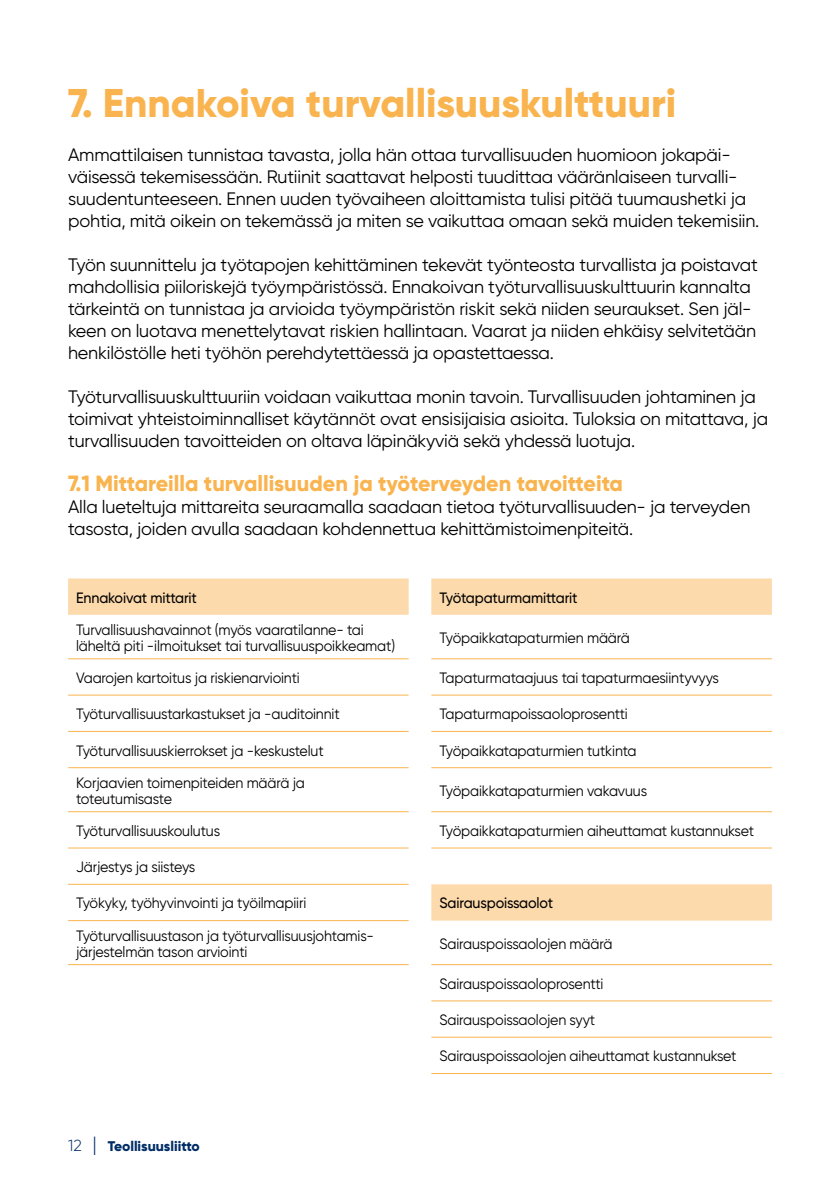
<style>
.page{position:relative;width:840px;height:1191px;background:#fff}
.page>*{position:absolute;margin:0;border:0;box-sizing:border-box;transform-origin:0 0}
.t1{font:800 40px "Gilroy";color:#f9b44f}
.t2{font:800 22px "Gilroy";color:#f9b44f}
.t3{font:18px/22px "Gilroy";letter-spacing:-.01em;color:#000}
.t4{font:15px/16px "Gilroy";letter-spacing:-.01em;color:#000;scale:.95 1}
.t5{font:500 15px "Gilroy";letter-spacing:-.01em;color:#000;scale:.95 1}
.t6{font:800 14px "Gilroy";letter-spacing:-.005em;color:#002d66}
.s1{font-weight:300;font-size:16px}
.s2{font-weight:300;font-size:20px}
</style>
<div class="page">
<svg style="left:68px;top:578px;width:703px;height:342px"></svg>
<hr style="left:68px;top:658px;width:340px;height:1px;background:#f9b44f">
<hr style="left:68px;top:695px;width:340px;height:1px;background:#f9b44f">
<hr style="left:68px;top:731px;width:340px;height:1px;background:#f9b44f">
<hr style="left:68px;top:767px;width:340px;height:1px;background:#f9b44f">
<hr style="left:68px;top:811px;width:340px;height:1px;background:#f9b44f">
<hr style="left:68px;top:847px;width:340px;height:1px;background:#f9b44f">
<hr style="left:68px;top:884px;width:340px;height:1px;background:#f9b44f">
<hr style="left:68px;top:920px;width:340px;height:1px;background:#f9b44f">
<hr style="left:68px;top:964px;width:340px;height:1px;background:#f9b44f">
<hr style="left:431px;top:658px;width:340px;height:1px;background:#f9b44f">
<hr style="left:431px;top:695px;width:340px;height:1px;background:#f9b44f">
<hr style="left:431px;top:731px;width:340px;height:1px;background:#f9b44f">
<hr style="left:431px;top:767px;width:340px;height:1px;background:#f9b44f">
<hr style="left:431px;top:811px;width:340px;height:1px;background:#f9b44f">
<hr style="left:431px;top:847px;width:340px;height:1px;background:#f9b44f">
<hr style="left:431px;top:964px;width:340px;height:1px;background:#f9b44f">
<hr style="left:431px;top:1000px;width:340px;height:1px;background:#f9b44f">
<hr style="left:431px;top:1036px;width:340px;height:1px;background:#f9b44f">
<hr style="left:431px;top:1073px;width:340px;height:1px;background:#f9b44f">
<h1 class="t1" style="left:68px;top:78px;width:609px">7. Ennakoiva turvallisuuskulttuuri</h1>
<p class="t3" style="left:68px;top:144px;width:692px">Ammattilaisen tunnistaa tavasta, jolla hän ottaa turvallisuuden huomioon jokapäi&shy;väisessä tekemisessään. Rutiinit saattavat helposti tuudittaa vääränlaiseen turvalli&shy;suudentunteeseen. Ennen uuden työvaiheen aloittamista tulisi pitää tuumaushetki ja pohtia, mitä oikein on tekemässä ja miten se vaikuttaa omaan sekä muiden tekemisiin.</p>
<p class="t3" style="left:68px;top:254px;width:691px">Työn suunnittelu ja työtapojen kehittäminen tekevät työnteosta turvallista ja poistavat mahdollisia piiloriskejä työympäristössä. Ennakoivan työturvallisuuskulttuurin kannalta tärkeintä on tunnistaa ja arvioida työympäristön riskit sekä niiden seuraukset. Sen jäl&shy;keen on luotava menettelytavat riskien hallintaan. Vaarat ja niiden ehkäisy selvitetään henkilöstölle heti työhön perehdytettäessä ja opastettaessa.</p>
<p class="t3" style="left:68px;top:386px;width:701px">Työturvallisuuskulttuuriin voidaan vaikuttaa monin tavoin. Turvallisuuden johtaminen ja toimivat yhteistoiminnalliset käytännöt ovat ensisijaisia asioita. Tuloksia on mitattava, ja turvallisuuden tavoitteiden on oltava läpinäkyviä sekä yhdessä luotuja.</p>
<p class="t2" style="left:68px;top:469px;width:556px">7.1 Mittareilla turvallisuuden ja työterveyden tavoitteita</p>
<p class="t3" style="left:68px;top:496px;width:683px">Alla lueteltuja mittareita seuraamalla saadaan tietoa työturvallisuuden- ja terveyden tasosta, joiden avulla saadaan kohdennettua kehittämistoimenpiteitä.</p>
<p class="t5" style="left:76px;top:588px;width:129px">Ennakoivat mittarit</p>
<p class="t5" style="left:439px;top:588px;width:147px">Työtapaturmamittarit</p>
<p class="t4" style="left:76px;top:621px;width:337px">Turvallisuushavainnot (myös vaaratilanne- tai läheltä piti -ilmoitukset tai turvallisuuspoikkeamat)</p>
<p class="t4" style="left:439px;top:629px;width:202px">Työpaikkatapaturmien määrä</p>
<p class="t4" style="left:76px;top:669px;width:237px">Vaarojen kartoitus ja riskienarviointi</p>
<p class="t4" style="left:439px;top:669px;width:295px">Tapaturmataajuus tai tapaturmaesiintyvyys</p>
<p class="t4" style="left:76px;top:706px;width:279px">Työturvallisuustarkastukset ja -auditoinnit</p>
<p class="t4" style="left:439px;top:706px;width:200px">Tapaturmapoissaoloprosentti</p>
<p class="t4" style="left:76px;top:742px;width:262px">Työturvallisuuskierrokset ja -keskustelut</p>
<p class="t4" style="left:439px;top:742px;width:209px">Työpaikkatapaturmien tutkinta</p>
<p class="t4" style="left:76px;top:774px;width:242px">Korjaavien toimenpiteiden määrä ja toteutumisaste</p>
<p class="t4" style="left:439px;top:782px;width:220px">Työpaikkatapaturmien vakavuus</p>
<p class="t4" style="left:76px;top:822px;width:153px">Työturvallisuuskoulutus</p>
<p class="t4" style="left:439px;top:822px;width:332px">Työpaikkatapaturmien aiheuttamat kustannukset</p>
<p class="t4" style="left:76px;top:858px;width:127px">Järjestys ja siisteys</p>
<p class="t4" style="left:76px;top:895px;width:244px">Työkyky, työhyvinvointi ja työilmapiiri</p>
<p class="t5" style="left:439px;top:894px;width:121px">Sairauspoissaolot</p>
<p class="t4" style="left:76px;top:927px;width:315px">Työturvallisuustason ja työturvallisuusjohtamis&shy;järjestelmän tason arviointi</p>
<p class="t4" style="left:439px;top:935px;width:183px">Sairauspoissaolojen määrä</p>
<p class="t4" style="left:439px;top:975px;width:174px">Sairauspoissaoloprosentti</p>
<p class="t4" style="left:439px;top:1011px;width:165px">Sairauspoissaolojen syyt</p>
<p class="t4" style="left:439px;top:1048px;width:314px">Sairauspoissaolojen aiheuttamat kustannukset</p>
<p class="t6" style="left:68px;top:1137px;width:133px"><span class="s1">12</span> <span class="s2">|</span> Teollisuusliitto</p>
</div>
